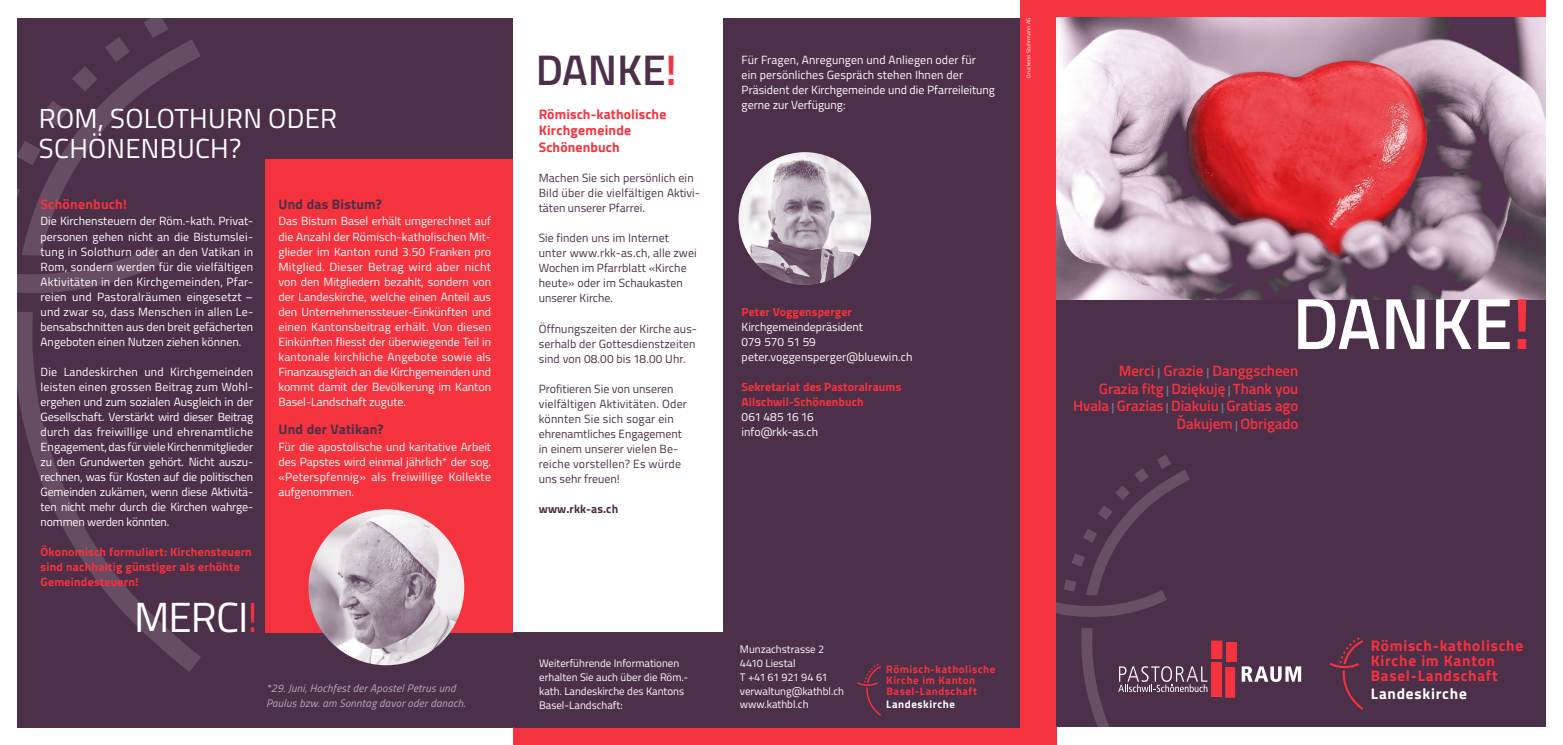
<style>
.page{position:relative;width:1563px;height:745px;background:#fff}
.page>*{position:absolute;margin:0;border:0;box-sizing:border-box;transform-origin:0 0}
.t1{font:600 72.5px "Titillium";color:#fff}
.t2{font:600 42.75px "Titillium";color:#4c2f48}
.t3{font:42.12px "Titillium";letter-spacing:-.02em;color:#fff}
.t4{font:27.5px/30px "Titillium";letter-spacing:.01em;color:#fff}
.t5{font:700 15.25px/15.2px "Titillium";letter-spacing:.05em;color:#f5333f}
.t6{font:700 15.25px "Titillium";letter-spacing:.05em;color:#fff}
.t7{font:600 15px/17.5px "Titillium";letter-spacing:-.005em;color:#f5333f;text-align:right}
.t8{font:700 13.75px/16.9px "Titillium";letter-spacing:.01em;color:#f5333f}
.t9{font:700 13.75px "Titillium";letter-spacing:.02em;color:#4c2f48}
.t10{font:11.88px/15px "Titillium";color:#fff;text-align:justify}
.t11{font:11.88px/15px "Titillium";letter-spacing:.01em;color:#4c2f48}
.t12{font:11.88px/15px "Titillium";letter-spacing:.02em;color:#fff}
.t13{font:700 11.88px/15px "Titillium";letter-spacing:.015em;color:#f5333f}
.t14{font:700 11.88px "Titillium";letter-spacing:.01em;color:#4c2f48}
.t15{font:11px/13.8px "Titillium";color:#fff}
.t16{font:italic 11px/15px "Titillium";letter-spacing:.02em;color:#b7acb6}
.t17{font:700 10.88px/10.9px "Titillium";letter-spacing:.05em;color:#f5333f}
.t18{font:700 10.88px "Titillium";letter-spacing:.05em;color:#fff}
.t19{font:5.62px "Titillium";letter-spacing:.02em;color:#fff}
.s1{color:#f5333f}
.s2{font-size:11.25px;color:#8b7888}
</style>
<div class="page">
<div style="left:18px;top:18px;width:496px;height:708px;background:#4c2f48"></div>
<div style="left:266px;top:158px;width:248px;height:474px;background:#f5333f"></div>
<svg style="left:17px;top:311px;width:184px;height:360px"></svg>
<svg style="left:17px;top:18px;width:184px;height:277px"></svg>
<img style="left:308px;top:509px;width:156px;height:155px;border-radius:78px">
<div style="left:1056px;top:299px;width:489px;height:427px;background:#4c2f48"></div>
<div style="left:1020px;top:0;width:525px;height:18px;background:#f5333f"></div>
<svg style="left:1329px;top:637px;width:34px;height:72px"></svg>
<svg style="left:1056px;top:455px;width:134px;height:162px"></svg>
<div style="left:513px;top:726px;width:543px;height:18px;background:#f5333f"></div>
<div style="left:514px;top:18px;width:506px;height:708px;background:#4c2f48"></div>
<svg style="left:857px;top:664px;width:24px;height:51px"></svg>
<div style="left:514px;top:4px;width:209px;height:628px;background:#fff"></div>
<img style="left:738px;top:152px;width:133px;height:133px;border-radius:66px">
<div style="left:1020px;top:0;width:36px;height:744px;background:#f5333f"></div>
<img style="left:1056px;top:18px;width:489px;height:281px">
<div style="left:1226px;top:641px;width:11px;height:20px;background:#f5333f"></div>
<svg style="left:1241px;top:666px;width:60px;height:15px"></svg>
<svg style="left:1081px;top:628px;width:154px;height:99px"></svg>
<h3 class="t4" style="left:39px;top:102px;width:300px">ROM, SOLOTHURN ODER<br>SCHÖNENBUCH?</h3>
<p class="t8" style="left:41px;top:194px;width:88px">Schönenbuch!</p>
<p class="t12" style="left:41px;top:213px;width:214px">Die Kirchensteuern der Röm.-kath. Privat&shy;personen gehen nicht an die Bistumslei&shy;tung in Solothurn oder an den Vatikan in Rom, sondern werden für die vielfältigen Aktivitäten in den Kirchgemeinden, Pfar&shy;reien und Pastoralräumen eingesetzt – und zwar so, dass Menschen in allen Le&shy;bensabschnitten aus den breit gefächerten Angeboten einen Nutzen ziehen können.</p>
<p class="t10" style="left:41px;top:363px;width:214px">Die Landeskirchen und Kirchgemeinden leisten einen grossen Beitrag zum Wohl&shy;ergehen und zum sozialen Ausgleich in der Gesellschaft. Verstärkt wird dieser Beitrag durch das freiwillige und ehrenamtliche Engagement, das für viele Kirchenmitglieder zu den Grundwerten gehört. Nicht auszu&shy;rechnen, was für Kosten auf die politischen Gemeinden zukämen, wenn diese Aktivitä&shy;ten nicht mehr durch die Kirchen wahrge&shy;nommen werden könnten.</p>
<p class="t13" style="left:41px;top:543px;width:213px">Ökonomisch formuliert: Kirchensteuern sind nachhaltig günstiger als erhöhte<br>Gemeindesteuern!</p>
<h3 class="t3" style="left:134px;top:586px;width:126px">MERCI<span class="s1">!</span></h3>
<p class="t9" style="left:278px;top:193px;width:105px">Und das Bistum?</p>
<p class="t10" style="left:278px;top:213px;width:214px">Das Bistum Basel erhält umgerechnet auf die Anzahl der Römisch-katholischen Mit&shy;glieder im Kanton rund 3.50 Franken pro Mitglied. Dieser Betrag wird aber nicht von den Mitgliedern bezahlt, sondern von der Landeskirche, welche einen Anteil aus den Unternehmenssteuer-Einkünften und einen Kantonsbeitrag erhält. Von diesen Einkünften fliesst der überwiegende Teil in kantonale kirchliche Angebote sowie als Finanzausgleich an die Kirchgemeinden und kommt damit der Bevölkerung im Kanton Basel-Landschaft zugute.</p>
<p class="t9" style="left:278px;top:418px;width:107px">Und der Vatikan?</p>
<p class="t10" style="left:278px;top:438px;width:214px">Für die apostolische und karitative Arbeit des Papstes wird einmal jährlich* der sog. «Peterspfennig» als freiwillige Kollekte aufgenommen.</p>
<p class="t16" style="left:266px;top:680px;width:201px">*29. Juni, Hochfest der Apostel Petrus und<br>Paulus bzw. am Sonntag davor oder danach.</p>
<h2 class="t2" style="left:536px;top:38px;width:142px">DANKE<span class="s1">!</span></h2>
<p class="t8" style="left:539px;top:104px;width:129px">Römisch-katholische<br>Kirchgemeinde<br>Schönenbuch</p>
<p class="t11" style="left:539px;top:170px;width:163px">Machen Sie sich persönlich ein<br>Bild über die vielfältigen Aktivi&shy;täten unserer Pfarrei.</p>
<p class="t11" style="left:539px;top:230px;width:159px">Sie finden uns im Internet unter www.rkk-as.ch, alle zwei<br>Wochen im Pfarrblatt «Kirche heute» oder im Schaukasten unserer Kirche.</p>
<p class="t11" style="left:539px;top:320px;width:160px">Öffnungszeiten der Kirche aus&shy;serhalb der Gottesdienstzeiten sind von 08.00 bis 18.00 Uhr.</p>
<p class="t11" style="left:539px;top:380px;width:150px">Profitieren Sie von unseren vielfältigen Aktivitäten. Oder könnten Sie sich sogar ein ehrenamtliches Engagement in einem unserer vielen Be&shy;reiche vorstellen? Es würde uns sehr freuen!</p>
<p class="t14" style="left:539px;top:499px;width:81px">www.rkk-as.ch</p>
<p class="t10" style="left:741px;top:52px;width:255px;text-align:left">Für Fragen, Anregungen und Anliegen oder für<br>ein persönliches Gespräch stehen Ihnen der Präsident der Kirchgemeinde und die Pfarreileitung gerne zur Verfügung:</p>
<p class="t19" style="left:1024px;top:78px;width:62px;rotate:-90deg">Druckerei Stuhrmann AG</p>
<p class="t13" style="left:741px;top:303px;width:112px">Peter Voggensperger</p>
<p class="t10" style="left:741px;top:318px;width:172px;text-align:left">Kirchgemeindepräsident<br>079 570 51 59 peter.voggensperger@bluewin.ch</p>
<p class="t13" style="left:741px;top:378px;width:161px">Sekretariat des Pastoralraums<br>Allschwil-Schönenbuch</p>
<p class="t10" style="left:741px;top:408px;width:78px">061 485 16 16 info@rkk-as.ch</p>
<h1 class="t1" style="left:1292px;top:269px;width:241px">DANKE<span class="s1">!</span></h1>
<p class="t7" style="left:1073px;top:361px;width:227px">Merci <span class="s2">|</span> Grazie <span class="s2">|</span> Danggscheen<br>Grazia fitg <span class="s2">|</span> Dziękuję <span class="s2">|</span> Thank you<br>Hvala <span class="s2">|</span> Grazias <span class="s2">|</span> Diakuiu <span class="s2">|</span> Gratias ago<br>Ďakujem <span class="s2">|</span> Obrigado</p>
<p class="t15" style="left:539px;top:655px;width:151px">Weiterführende Informationen erhalten Sie auch über die Röm.- kath. Landeskirche des Kantons<br>Basel-Landschaft:</p>
<p class="t15" style="left:740px;top:641px;width:106px">Munzachstrasse 2<br>4410 Liestal<br>T +41 61 921 94 61 verwaltung@kathbl.ch www.kathbl.ch</p>
<p class="t17" style="left:886px;top:663px;width:110px">Römisch-katholische<br>Kirche im Kanton<br>Basel-Landschaft</p>
<p class="t18" style="left:886px;top:695px;width:70px">Landeskirche</p>
<p class="t5" style="left:1370px;top:636px;width:154px">Römisch-katholische<br>Kirche im Kanton<br>Basel-Landschaft</p>
<p class="t6" style="left:1370px;top:681px;width:98px">Landeskirche</p>
</div>
